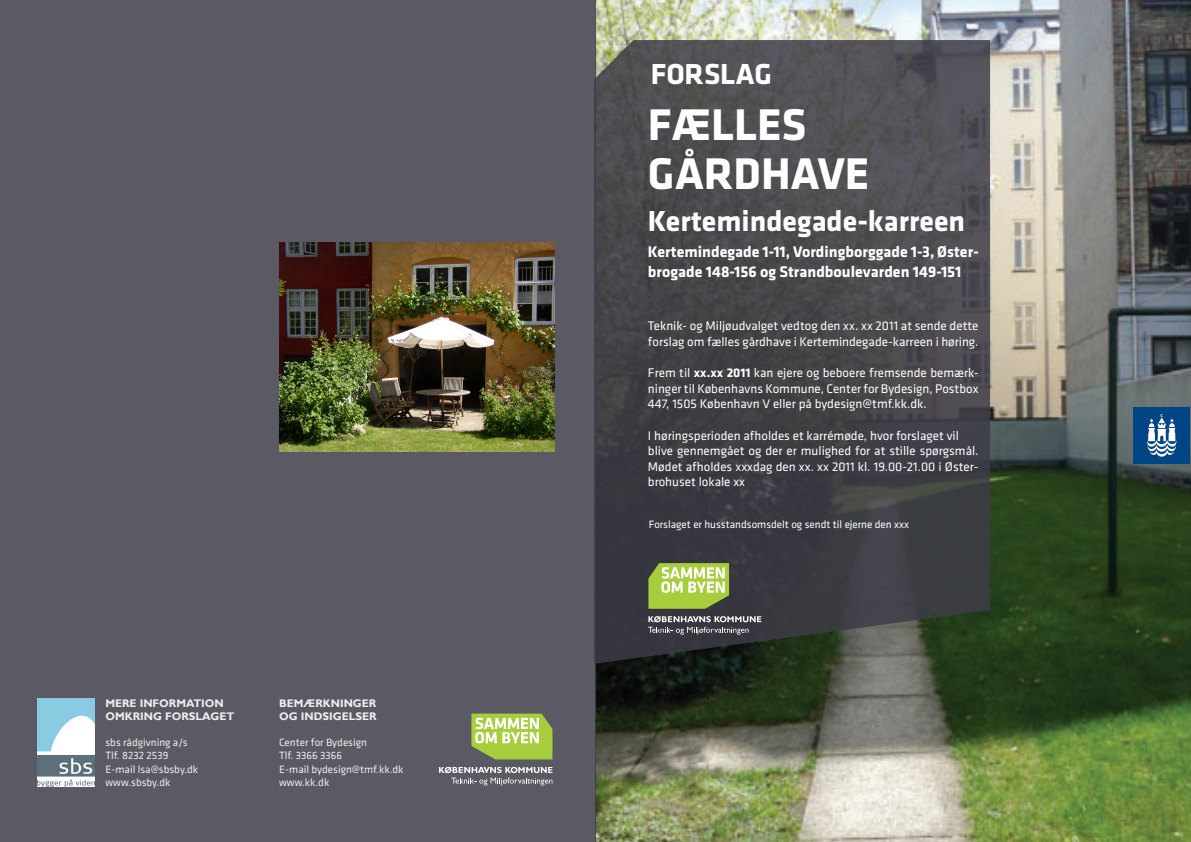
<style>
.page{position:relative;width:1191px;height:842px;background:#fff}
.page>*{position:absolute;margin:0;border:0;box-sizing:border-box;transform-origin:0 0}
.t1{font:700 46px/49px "Klavika";color:#fff}
.t2{font:700 30px "Klavika";color:#fff}
.t3{font:700 16px/19.2px "Klavika";color:#fff}
.t4{font:13px/15.6px "Klavika";color:#fff}
.t5{font:11px/13.2px "Klavika";color:#fff}
.t6{font:700 11px/13.2px "Gill Sans";color:#fff}
.s1{font-weight:700}
</style>
<div class="page">
<img style="left:595px;top:0;width:595px;height:842px">
<svg style="left:595px;top:40px;width:395px;height:624px;background:#454548"></svg>
<div style="left:1133px;top:407px;width:57px;height:57px;background:#004684"></div>
<svg style="left:1147px;top:414px;width:29px;height:43px"></svg>
<svg style="left:648px;top:563px;width:81px;height:46px;background:#b0cb65"></svg>
<svg style="left:648px;top:616px;width:113px;height:19px;background:#68686e"></svg>
<div style="left:0;top:0;width:595px;height:842px;background:#5b5963"></div>
<svg style="left:439px;top:767px;width:113px;height:18px"></svg>
<svg style="left:471px;top:713px;width:81px;height:46px;background:#b3ce69"></svg>
<img style="left:38px;top:699px;width:57px;height:87px">
<img style="left:279px;top:243px;width:276px;height:209px">
<p class="t6" style="left:105px;top:696px;width:130px">MERE INFORMATION<br>OMKRING FORSLAGET</p>
<p class="t5" style="left:105px;top:737px;width:94px">sbs rådgivning a/s<br>Tlf. 8232 2539<br>E-mail lsa@sbsby.dk www.sbsby.dk</p>
<p class="t6" style="left:279px;top:696px;width:99px">BEMÆRKNINGER<br>OG INDSIGELSER</p>
<p class="t5" style="left:279px;top:737px;width:126px">Center for Bydesign<br>Tlf. 3366 3366<br>E-mail bydesign@tmf.kk.dk www.kk.dk</p>
<h2 class="t2" style="left:651px;top:58px;width:123px">FORSLAG</h2>
<h1 class="t1" style="left:648px;top:100px;width:223px">FÆLLES<br>GÅRDHAVE</h1>
<h2 class="t2" style="left:648px;top:204px;width:319px">Kertemindegade-karreen</h2>
<p class="t3" style="left:648px;top:242px;width:332px">Kertemindegade 1-11, Vordingborggade 1-3, Øster&shy;brogade 148-156 og Strandboulevarden 149-151</p>
<p class="t4" style="left:648px;top:319px;width:332px">Teknik- og Miljøudvalget vedtog den xx. xx 2011 at sende dette forslag om fælles gårdhave i Kertemindegade-karreen i høring.</p>
<p class="t4" style="left:648px;top:366px;width:332px;text-align:justify">Frem til <span class="s1">xx.xx 2011</span> kan ejere og beboere fremsende bemærk&shy;ninger til Københavns Kommune, Center for Bydesign, Postbox 447, 1505 København V eller på bydesign@tmf.kk.dk.</p>
<p class="t4" style="left:648px;top:428px;width:332px">I høringsperioden afholdes et karrémøde, hvor forslaget vil blive gennemgået og der er mulighed for at stille spørgsmål.<br>Mødet afholdes xxxdag den xx. xx 2011 kl. 19.00-21.00 i Øster&shy;brohuset lokale xx</p>
<p class="t5" style="left:648px;top:519px;width:262px">Forslaget er husstandsomsdelt og sendt til ejerne den xxx</p>
</div>
